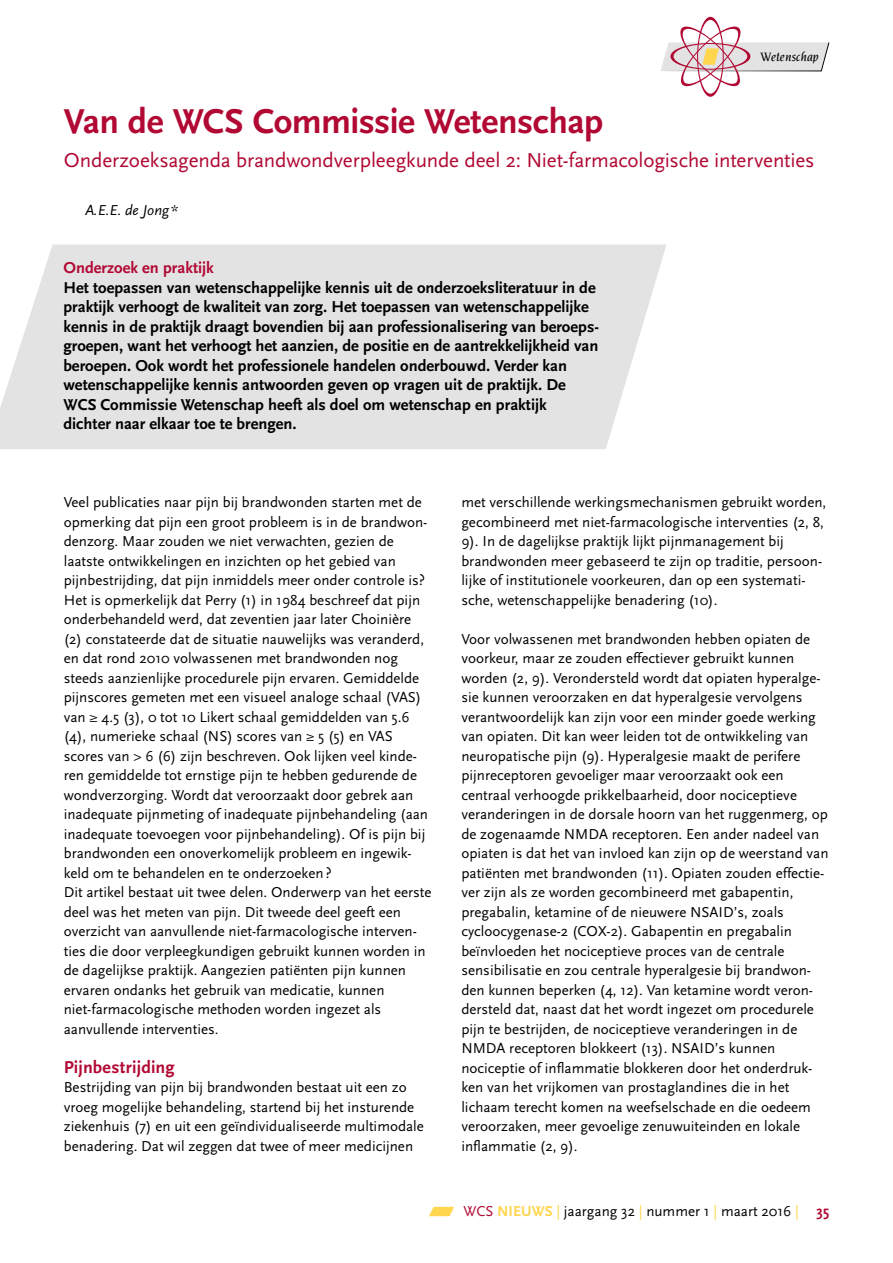
<style>
.page{position:relative;width:893px;height:1263px;background:#fff}
.page>*{position:absolute;margin:0;border:0;box-sizing:border-box;transform-origin:0 0}
.t1{font:700 36px "Scala Sans";letter-spacing:-.015em;color:#b10933}
.t2{font:21px "Scala Sans";letter-spacing:-.005em;color:#b10933}
.t3{font:700 18px "Scala Sans";letter-spacing:.01em;color:#b10933}
.t4{font:700 16.5px/19.5px "Scala Sans";color:#000}
.t5{font:700 16.5px "Scala Sans";color:#b10933}
.t6{font:15px/19.5px "Scala Sans";color:#000}
.t7{font:italic 15px "Scala Sans";color:#000}
.t8{font:italic 500 13.2px "Novarese Std";color:#000}
.s1{color:#b10933}
.s2{font-weight:700;color:#ffd64d}
.s3{color:#ffd64d}
.s4{font-weight:700;color:#b10933}
</style>
<div class="page">
<svg style="left:429px;top:1207px;width:25px;height:9px"></svg>
<svg style="left:661px;top:17px;width:169px;height:80px"></svg>
<svg style="left:0;top:245px;width:666px;height:204px;background:#e5e5e5"></svg>
<p class="t8" style="left:761px;top:49px;width:60px">Wetenschap</p>
<h1 class="t1" style="left:64px;top:102px;width:541px">Van de WCS Commissie Wetenschap</h1>
<h2 class="t2" style="left:64px;top:149px;width:752px">Onderzoeksagenda brandwondverpleegkunde deel 2: Niet-farmacologische interventies</h2>
<p class="t7" style="left:85px;top:202px;width:95px">A.E.E. de Jong*</p>
<p class="t5" style="left:63px;top:259px;width:152px">Onderzoek en praktijk</p>
<p class="t4" style="left:63px;top:278px;width:537px">Het toepassen van wetenschappelijke kennis uit de onderzoeksliteratuur in de praktijk verhoogt de kwaliteit van zorg. Het toepassen van wetenschappelijke kennis in de praktijk draagt bovendien bij aan professionalisering van beroeps&shy;groepen, want het verhoogt het aanzien, de positie en de aantrekkelijkheid van beroepen. Ook wordt het professionele handelen onderbouwd. Verder kan wetenschappelijke kennis antwoorden geven op vragen uit de praktijk. De WCS Commissie Wetenschap heeft als doel om wetenschap en praktijk<br>dichter naar elkaar toe te brengen.</p>
<p class="t6" style="left:64px;top:493px;width:369px">Veel publicaties naar pijn bij brandwonden starten met de opmerking dat pijn een groot probleem is in de brandwon&shy;denzorg. Maar zouden we niet verwachten, gezien de laatste ontwikkelingen en inzichten op het gebied van pijnbestrijding, dat pijn inmiddels meer onder controle is?<br>Het is opmerkelijk dat Perry (1) in 1984 beschreef dat pijn onderbehandeld werd, dat zeventien jaar later Choinière (2) constateerde dat de situatie nauwelijks was veranderd, en dat rond 2010 volwassenen met brandwonden nog steeds aanzienlijke procedurele pijn ervaren. Gemiddelde pijnscores gemeten met een visueel analoge schaal (VAS) van ≥ 4.5 (3), 0 tot 10 Likert schaal gemiddelden van 5.6 (4), numerieke schaal (NS) scores van ≥ 5 (5) en VAS scores van &gt; 6 (6) zijn beschreven. Ook lijken veel kinde&shy;ren gemiddelde tot ernstige pijn te hebben gedurende de wondverzorging. Wordt dat veroorzaakt door gebrek aan inadequate pijnmeting of inadequate pijnbehandeling (aan inadequate toevoegen voor pijnbehandeling). Of is pijn bij brandwonden een onoverkomelijk probleem en ingewik&shy;keld om te behandelen en te onderzoeken?<br>Dit artikel bestaat uit twee delen. Onderwerp van het eerste deel was het meten van pijn. Dit tweede deel geeft een overzicht van aanvullende niet-farmacologische interven&shy;ties die door verpleegkundigen gebruikt kunnen worden in de dagelijkse praktijk. Aangezien patiënten pijn kunnen ervaren ondanks het gebruik van medicatie, kunnen niet-farmacologische methoden worden ingezet als aanvullende interventies.</p>
<p class="t3" style="left:64px;top:1057px;width:112px">Pijnbestrijding</p>
<p class="t6" style="left:64px;top:1078px;width:362px">Bestrijding van pijn bij brandwonden bestaat uit een zo vroeg mogelijke behandeling, startend bij het insturende ziekenhuis (7) en uit een geïndividualiseerde multimodale benadering. Dat wil zeggen dat twee of meer medicijnen</p>
<p class="t6" style="left:461px;top:493px;width:366px">met verschillende werkingsmechanismen gebruikt worden, gecombineerd met niet-farmacologische interventies (2, 8, 9). In de dagelijkse praktijk lijkt pijnmanagement bij brandwonden meer gebaseerd te zijn op traditie, persoon&shy;lijke of institutionele voorkeuren, dan op een systemati&shy;sche, wetenschappelijke benadering (10).</p>
<p class="t6" style="left:461px;top:629px;width:369px">Voor volwassenen met brandwonden hebben opiaten de voorkeur, maar ze zouden effectiever gebruikt kunnen worden (2, 9). Verondersteld wordt dat opiaten hyperalge&shy;sie kunnen veroorzaken en dat hyperalgesie vervolgens verantwoordelijk kan zijn voor een minder goede werking van opiaten. Dit kan weer leiden tot de ontwikkeling van neuropatische pijn (9). Hyperalgesie maakt de perifere pijnreceptoren gevoeliger maar veroorzaakt ook een centraal verhoogde prikkelbaarheid, door nociceptieve veranderingen in de dorsale hoorn van het ruggenmerg, op de zogenaamde NMDA receptoren. Een ander nadeel van opiaten is dat het van invloed kan zijn op de weerstand van patiënten met brandwonden (11). Opiaten zouden effectie&shy;ver zijn als ze worden gecombineerd met gabapentin, pregabalin, ketamine of de nieuwere NSAID’s, zoals cycloocygenase-2 (COX-2). Gabapentin en pregabalin beïnvloeden het nociceptieve proces van de centrale sensibilisatie en zou centrale hyperalgesie bij brandwon&shy;den kunnen beperken (4, 12). Van ketamine wordt veron&shy;dersteld dat, naast dat het wordt ingezet om procedurele pijn te bestrijden, de nociceptieve veranderingen in de NMDA receptoren blokkeert (13). NSAID’s kunnen nociceptie of inflammatie blokkeren door het onderdruk&shy;ken van het vrijkomen van prostaglandines die in het lichaam terecht komen na weefselschade en die oedeem veroorzaken, meer gevoelige zenuwuiteinden en lokale inflammatie (2, 9).</p>
<p class="t6" style="left:463px;top:1202px;width:367px"><span class="s1">WCS</span> <span class="s2">NIEUWS</span> <span class="s3">|</span> jaargang 32 <span class="s3">|</span> nummer 1 <span class="s3">|</span> maart 2016 <span class="s3">|</span> <span class="s4">35</span></p>
</div>
